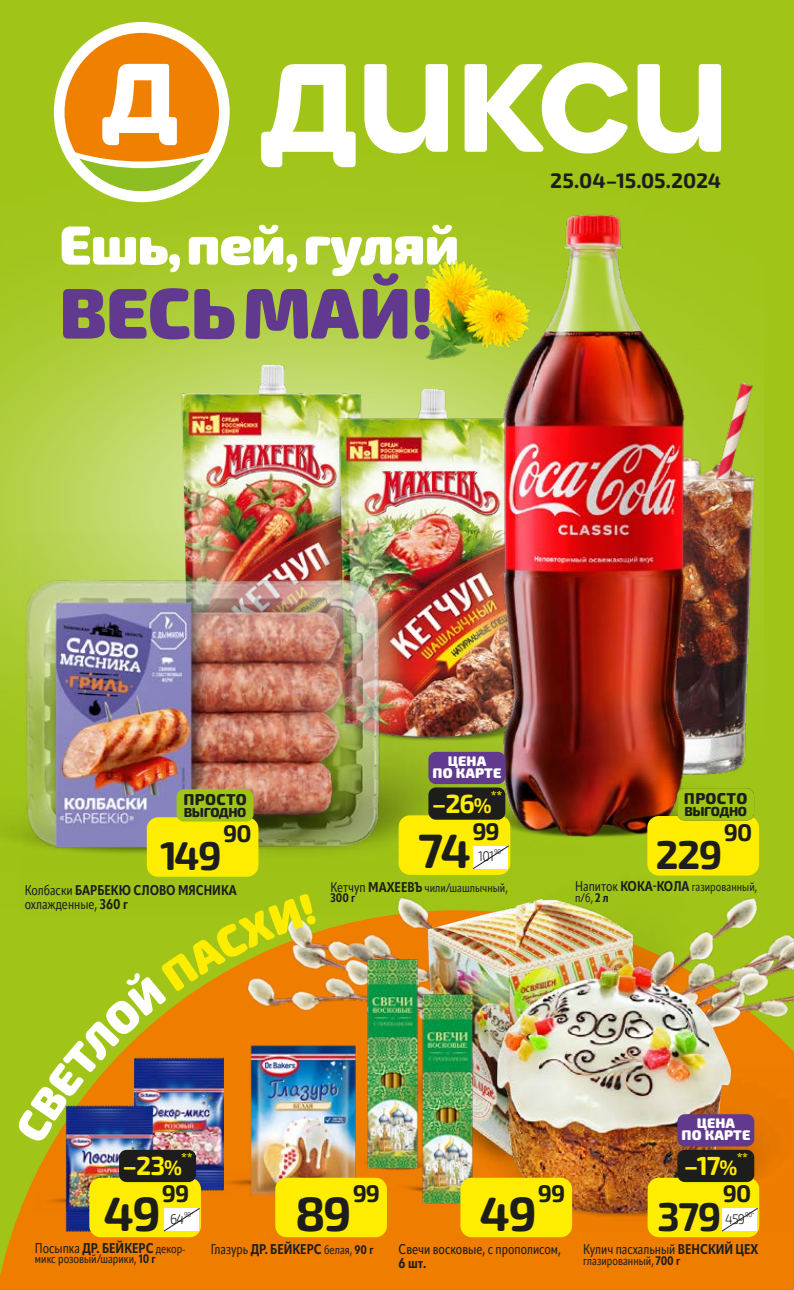
<style>
.page{position:relative;width:794px;height:1290px;background:#a0c518}
.page>*{position:absolute;margin:0;border:0;box-sizing:border-box;transform-origin:0 0}
.t1{font:900 71.75px "Exo Soft";letter-spacing:-.01em;color:#613a8f}
.t2{font:900 55.3px "Exo Soft";letter-spacing:-.02em;color:#fff}
.t3{font:700 48.3px "Exo Soft";letter-spacing:-.04em;color:#1d1d1b}
.t4{font:700 40.25px "Exo Soft";letter-spacing:-.04em;color:#1d1d1b}
.t5{font:700 26.25px "Exo Soft";color:#ffed00}
.t6{font:700 24.15px "Exo Soft";letter-spacing:-.04em;color:#1d1d1b}
.t7{font:700 21px "Exo Soft";letter-spacing:-.015em;color:#1d1d1b}
.t8{font:800 15.75px "Exo Soft";letter-spacing:.02em;color:#1d1d1b}
.t9{font:700 14px/14px "Apparat Cond";color:#1d1d1b}
.t10{font:500 14px/14px "Apparat Cond";color:#1d1d1b}
.t11{font:14px "Apparat Cond";color:#1d1d1b}
.t12{font:900 14px/12.2px "Exo Soft";letter-spacing:.01em;color:#fff;text-align:center}
.t13{font:300 14px "Exo Soft";letter-spacing:-.06em;color:#1d1d1b;scale:.9 1}
.t14{font:800 13.12px "Exo Soft";letter-spacing:-.03em;color:#1d1d1b}
.t15{font:700 13.12px "Exo Soft";color:#ffed00}
.t16{font:12.25px/10.5px "Apparat Cond";color:#1d1d1b}
.t17{font:300 7px "Exo Soft";color:#1d1d1b;scale:.9 1}
.s1{font-size:21px}
.s2{font-weight:400}
.s3{font-size:14px}
.s4{font-weight:700;font-size:14px}
.s5{font-weight:700}
.s6{font-weight:400;font-size:12.25px}
.s7{font-size:12.25px}
</style>
<div class="page">
<img style="left:0;top:114px;width:763px;height:710px">
<img style="left:167px;top:361px;width:208px;height:172px">
<img style="left:174px;top:393px;width:157px;height:140px">
<img style="left:331px;top:385px;width:150px;height:289px">
<div style="left:54px;top:22px;width:176px;height:180px;background:#fff;border-radius:50%"></div>
<svg style="left:65px;top:33px;width:154px;height:158px"></svg>
<svg style="left:364px;top:64px;width:84px;height:89px"></svg>
<svg style="left:637px;top:64px;width:84px;height:89px"></svg>
<svg style="left:261px;top:64px;width:95px;height:103px"></svg>
<svg style="left:464px;top:62px;width:164px;height:91px"></svg>
<div style="left:0;top:1145px;width:794px;height:145px;background:#ef7d00"></div>
<img style="left:206px;top:1171px;width:22px;height:24px">
<img style="left:784px;top:934px;width:10px;height:214px">
<img style="left:34px;top:1191px;width:11px;height:19px">
<img style="left:771px;top:935px;width:13px;height:131px">
<img style="left:228px;top:1145px;width:75px;height:50px">
<img style="left:706px;top:738px;width:36px;height:50px">
<img style="left:481px;top:209px;width:225px;height:616px">
<div style="left:647px;top:816px;width:112px;height:59px;background:#ffed00;border-radius:11px"></div>
<div style="left:677px;top:788px;width:77px;height:32px;background:#a0c518;border-radius:7px"></div>
<img style="left:0;top:674px;width:583px;height:151px">
<img style="left:0;top:797px;width:22px;height:44px">
<img style="left:393px;top:257px;width:162px;height:108px">
<img style="left:22px;top:533px;width:383px;height:344px">
<img style="left:174px;top:1145px;width:50px;height:46px">
<img style="left:45px;top:1145px;width:129px;height:88px">
<div style="left:275px;top:1178px;width:112px;height:59px;background:#ffed00;border-radius:11px"></div>
<div style="left:147px;top:817px;width:111px;height:60px;background:#ffed00;border-radius:11px"></div>
<div style="left:177px;top:789px;width:76px;height:32px;background:#a0c518;border-radius:7px"></div>
<div style="left:399px;top:815px;width:111px;height:60px;background:#ffed00;border-radius:11px"></div>
<div style="left:428px;top:787px;width:77px;height:33px;background:#1d1d1b;border-radius:7px"></div>
<div style="left:428px;top:752px;width:77px;height:32px;background:#613a8f;border-radius:7px"></div>
<img style="left:303px;top:826px;width:468px;height:384px">
<img style="left:484px;top:1066px;width:307px;height:166px">
<img style="left:497px;top:960px;width:234px;height:253px">
<div style="left:647px;top:1178px;width:112px;height:59px;background:#ffed00;border-radius:11px"></div>
<div style="left:677px;top:1150px;width:77px;height:32px;background:#1d1d1b;border-radius:7px"></div>
<svg style="left:722px;top:1208px;width:36px;height:24px"></svg>
<div style="left:677px;top:1114px;width:77px;height:32px;background:#613a8f;border-radius:7px"></div>
<div style="left:89px;top:1178px;width:112px;height:59px;background:#ffed00;border-radius:11px"></div>
<div style="left:119px;top:1150px;width:77px;height:32px;background:#1d1d1b;border-radius:7px"></div>
<svg style="left:163px;top:1208px;width:38px;height:24px"></svg>
<img style="left:390px;top:1165px;width:22px;height:31px">
<img style="left:412px;top:992px;width:72px;height:212px">
<div style="left:460px;top:1178px;width:112px;height:59px;background:#ffed00;border-radius:11px"></div>
<img style="left:51px;top:893px;width:266px;height:252px">
<h2 class="t2" style="left:59px;top:211px;width:402px">Ешь,пей,гуляй</h2>
<h1 class="t1" style="left:59px;top:269px;width:376px">ВЕСЬМАЙ!</h1>
<h3 class="t7" style="left:550px;top:168px;width:172px">25.04–15.05.2024</h3>
<p class="t12" style="left:432px;top:755px;width:70px">ЦЕНА<br>ПО КАРТЕ</p>
<p class="t8" style="left:183px;top:790px;width:65px">ПРОСТО</p>
<p class="t14" style="left:184px;top:804px;width:64px">ВЫГОДНО</p>
<p class="t15" style="left:491px;top:787px;width:13px">**</p>
<h3 class="t5" style="left:432px;top:788px;width:62px">–26<span class="s1">%</span></h3>
<p class="t8" style="left:684px;top:788px;width:65px">ПРОСТО</p>
<p class="t14" style="left:684px;top:803px;width:64px">ВЫГОДНО</p>
<h3 class="t6" style="left:223px;top:819px;width:30px">90</h3>
<h3 class="t4" style="left:160px;top:832px;width:63px">149</h3>
<h3 class="t6" style="left:472px;top:817px;width:29px">99</h3>
<h3 class="t3" style="left:418px;top:822px;width:55px">74</h3>
<p class="t13" style="left:478px;top:848px;width:19px">101</p>
<p class="t17" style="left:494px;top:848px;width:12px">90*</p>
<h3 class="t6" style="left:724px;top:818px;width:30px">90</h3>
<h3 class="t4" style="left:655px;top:831px;width:68px">229</h3>
<p class="t9" style="left:25px;top:883px;width:213px"><span class="s2">Колбаски</span> БАРБЕКЮ СЛОВО МЯСНИКА <span class="s2">охлажденные,</span> 360 г</p>
<p class="t16" style="left:330px;top:882px;width:179px"><span class="s3">Кетчуп</span> <span class="s4">МАХЕЕВЪ</span> чили/шашлычный,<br><span class="s5">300 г</span></p>
<p class="t16" style="left:575px;top:882px;width:184px"><span class="s3">Напиток</span> <span class="s4">КОКА-КОЛА</span> газированный, п/б, <span class="s5">2 л</span></p>
<p class="t15" style="left:181px;top:1149px;width:13px">**</p>
<h3 class="t5" style="left:123px;top:1150px;width:61px">–23<span class="s1">%</span></h3>
<p class="t12" style="left:681px;top:1117px;width:70px">ЦЕНА<br>ПО КАРТЕ</p>
<p class="t15" style="left:736px;top:1149px;width:13px">**</p>
<h3 class="t5" style="left:684px;top:1150px;width:55px">–17<span class="s1">%</span></h3>
<h3 class="t6" style="left:162px;top:1179px;width:29px">99</h3>
<h3 class="t3" style="left:104px;top:1185px;width:59px">49</h3>
<p class="t13" style="left:170px;top:1211px;width:17px">64</p>
<p class="t17" style="left:184px;top:1210px;width:12px">99*</p>
<p class="t9" style="left:35px;top:1241px;width:152px"><span class="s2">Посыпка</span> ДР. БЕЙКЕРС <span class="s6">декор-</span></p>
<p class="t16" style="left:35px;top:1254px;width:122px">микс розовый/шарики, <span class="s5">10 г</span></p>
<h3 class="t6" style="left:353px;top:1179px;width:29px">99</h3>
<p class="t9" style="left:211px;top:1242px;width:164px"><span class="s2">Глазурь</span> ДР. БЕЙКЕРС <span class="s6">белая,</span> <span class="s7">90 г</span></p>
<h3 class="t3" style="left:295px;top:1185px;width:58px">89</h3>
<h3 class="t6" style="left:538px;top:1179px;width:29px">99</h3>
<h3 class="t3" style="left:479px;top:1185px;width:59px">49</h3>
<h3 class="t6" style="left:723px;top:1179px;width:30px">90</h3>
<h3 class="t4" style="left:657px;top:1192px;width:66px">379</h3>
<p class="t13" style="left:725px;top:1210px;width:24px">459</p>
<p class="t17" style="left:745px;top:1210px;width:12px">90*</p>
<p class="t10" style="left:398px;top:1242px;width:164px">Свечи восковые, <span class="s2">с прополисом,<br></span><span class="s5">6 шт.</span></p>
<p class="t11" style="left:583px;top:1241px;width:177px">Кулич пасхальный <span class="s5">ВЕНСКИЙ ЦЕХ</span></p>
<p class="t16" style="left:583px;top:1255px;width:99px">глазированный, <span class="s5">700 г</span></p>
</div>
